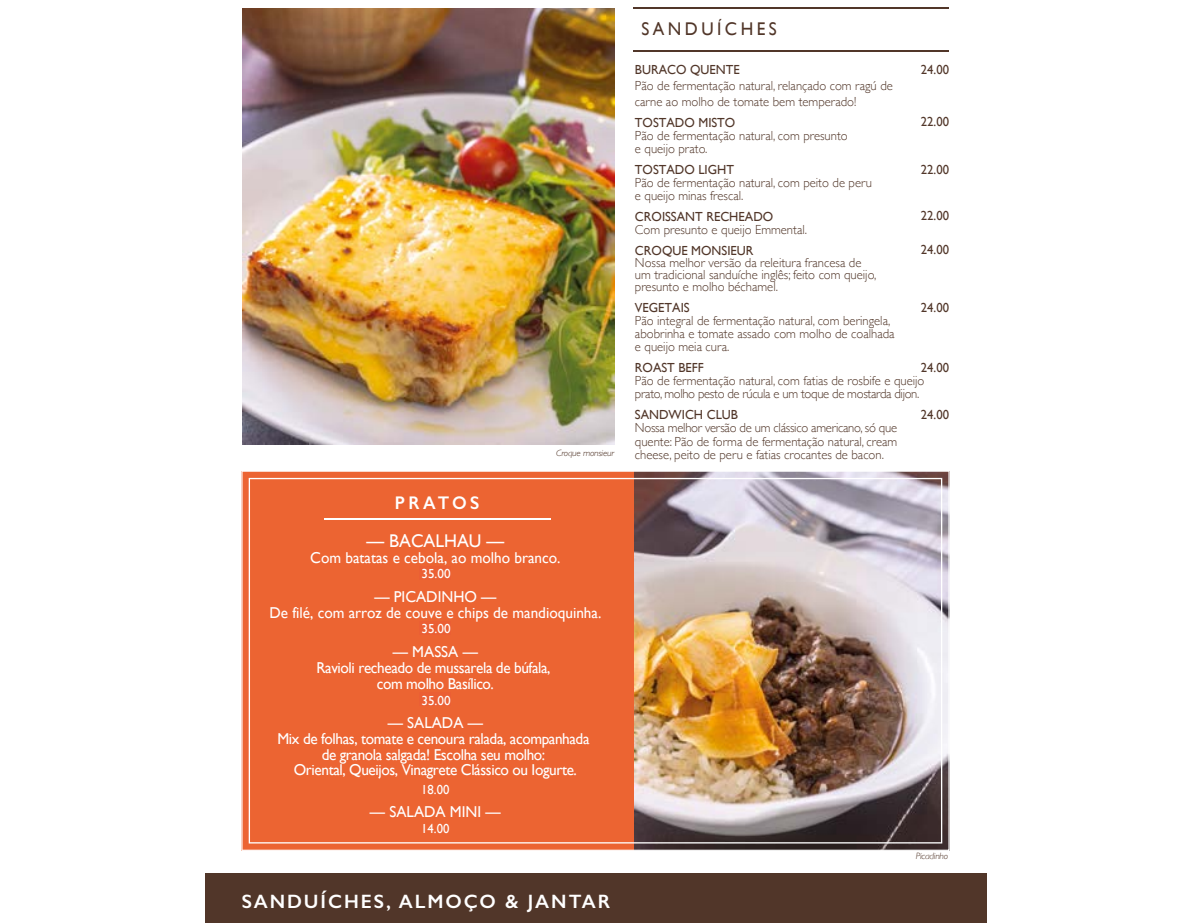
<style>
.page{position:relative;width:1191px;height:923px;background:#fff}
.page>*{position:absolute;margin:0;border:0;box-sizing:border-box;transform-origin:0 0}
.t1{font:600 19.43px "Gill Sans";letter-spacing:.1em;color:#fff}
.t2{font:18.38px "Gill Sans";letter-spacing:.2em;color:#513629;scale:.94 1}
.t3{font:18.38px "Gill Sans";color:#fff}
.t4{font:600 18.38px "Gill Sans";letter-spacing:.2em;color:#fff;scale:.94 1}
.t5{font:15.75px/15.8px "Gill Sans";letter-spacing:-.025em;color:#fff;text-align:center}
.t6{font:15.75px/15.8px "Gill Sans";color:#fff;text-align:center}
.t7{font:300 13.12px/13.1px "Gill Sans";color:#513629}
.t8{font:13.12px "Gill Sans";color:#513629}
.t9{font:13.12px "Gill Sans";color:#fff}
.t10{font:italic 300 9.1px "Gill Sans";letter-spacing:-.025em;color:#513629;scale:1.06 1}
</style>
<div class="page">
<div style="left:205px;top:873px;width:781px;height:50px;background:#513629"></div>
<hr style="left:633px;top:8px;width:316px;height:1px;background:#513629">
<hr style="left:633px;top:50px;width:316px;height:1px;background:#513629">
<img style="left:243px;top:8px;width:371px;height:436px">
<svg style="left:241px;top:471px;width:708px;height:380px;background:#c88772"></svg>
<img style="left:249px;top:478px;width:693px;height:365px">
<div style="left:419px;top:565px;width:31px;height:14px;background:#eb5f34"></div>
<div style="left:419px;top:621px;width:31px;height:13px;background:#eb5f34"></div>
<div style="left:419px;top:692px;width:31px;height:14px;background:#eb5f34"></div>
<p class="t10" style="left:556px;top:448px;width:56px">Croque monsieur</p>
<h2 class="t4" style="left:395px;top:491px;width:92px">PRATOS</h2>
<h2 class="t3" style="left:366px;top:530px;width:139px">— BACALHAU —</h2>
<p class="t6" style="left:310px;top:549px;width:252px">Com batatas e cebola, ao molho branco.</p>
<p class="t9" style="left:427px;top:566px;width:8px">2</p>
<p class="t6" style="left:269px;top:588px;width:333px">— PICADINHO —<br>De filé, com arroz de couve e chips de mandioquinha.</p>
<p class="t9" style="left:427px;top:621px;width:8px">2</p>
<p class="t5" style="left:316px;top:644px;width:235px">— MASSA —<br>Ravioli recheado de mussarela de búfala, com molho Basílico.</p>
<p class="t9" style="left:421px;top:692px;width:14px">28</p>
<p class="t5" style="left:277px;top:714px;width:313px">— SALADA —<br>Mix de folhas, tomate e cenoura ralada, acompanhada de granola salgada! Escolha seu molho:<br>Oriental, Queijos, Vinagrete Clássico ou Iogurte.</p>
<p class="t9" style="left:421px;top:781px;width:30px">18.00</p>
<p class="t6" style="left:370px;top:804px;width:132px">— SALADA MINI —</p>
<p class="t9" style="left:421px;top:821px;width:30px">14.00</p>
<p class="t9" style="left:421px;top:566px;width:31px">35.00</p>
<p class="t9" style="left:421px;top:621px;width:31px">35.00</p>
<p class="t9" style="left:421px;top:693px;width:31px">35.00</p>
<h1 class="t1" style="left:242px;top:889px;width:370px">SANDUÍCHES, ALMOÇO &amp; JANTAR</h1>
<h2 class="t2" style="left:641px;top:18px;width:146px">SANDUÍCHES</h2>
<p class="t8" style="left:635px;top:62px;width:106px">BURACO QUENTE</p>
<p class="t7" style="left:635px;top:77px;width:259px;line-height:15.8px">Pão de fermentação natural, relançado com ragú de carne ao molho de tomate bem temperado!</p>
<p class="t8" style="left:635px;top:114px;width:102px">TOSTADO MISTO</p>
<p class="t7" style="left:635px;top:128px;width:214px">Pão de fermentação natural, com presunto e queijo prato.</p>
<p class="t8" style="left:635px;top:162px;width:101px">TOSTADO LIGHT</p>
<p class="t7" style="left:635px;top:175px;width:239px">Pão de fermentação natural, com peito de peru e queijo minas frescal.</p>
<p class="t8" style="left:635px;top:209px;width:140px">CROISSANT RECHEADO</p>
<p class="t7" style="left:635px;top:223px;width:174px">Com presunto e queijo Emmental.</p>
<p class="t8" style="left:635px;top:243px;width:120px">CROQUE MONSIEUR</p>
<p class="t7" style="left:635px;top:256px;width:243px;line-height:11.9px">Nossa melhor versão da releitura francesa de um tradicional sanduíche inglês; feito com queijo, presunto e molho béchamel.</p>
<p class="t8" style="left:635px;top:299px;width:56px">VEGETAIS</p>
<p class="t7" style="left:635px;top:313px;width:261px">Pão integral de fermentação natural, com beringela, abobrinha e tomate assado com molho de coalhada e queijo meia cura.</p>
<p class="t8" style="left:635px;top:360px;width:70px">ROAST BEFF</p>
<p class="t7" style="left:635px;top:374px;width:291px">Pão de fermentação natural, com fatias de rosbife e queijo prato, molho pesto de rúcula e um toque de mostarda dijon.</p>
<p class="t8" style="left:635px;top:407px;width:105px">SANDWICH CLUB</p>
<p class="t7" style="left:635px;top:421px;width:264px;text-align:justify">Nossa melhor versão de um clássico americano, só que quente: Pão de forma de fermentação natural, cream cheese, peito de peru e fatias crocantes de bacon.</p>
<p class="t8" style="left:921px;top:62px;width:30px">24.00</p>
<p class="t8" style="left:921px;top:114px;width:30px">22.00</p>
<p class="t8" style="left:921px;top:161px;width:30px">22.00</p>
<p class="t8" style="left:921px;top:208px;width:30px">22.00</p>
<p class="t8" style="left:921px;top:242px;width:30px">24.00</p>
<p class="t8" style="left:921px;top:300px;width:30px">24.00</p>
<p class="t8" style="left:921px;top:360px;width:30px">24.00</p>
<p class="t8" style="left:921px;top:406px;width:30px">24.00</p>
<p class="t10" style="left:915px;top:850px;width:32px">Picadinho</p>
</div>
